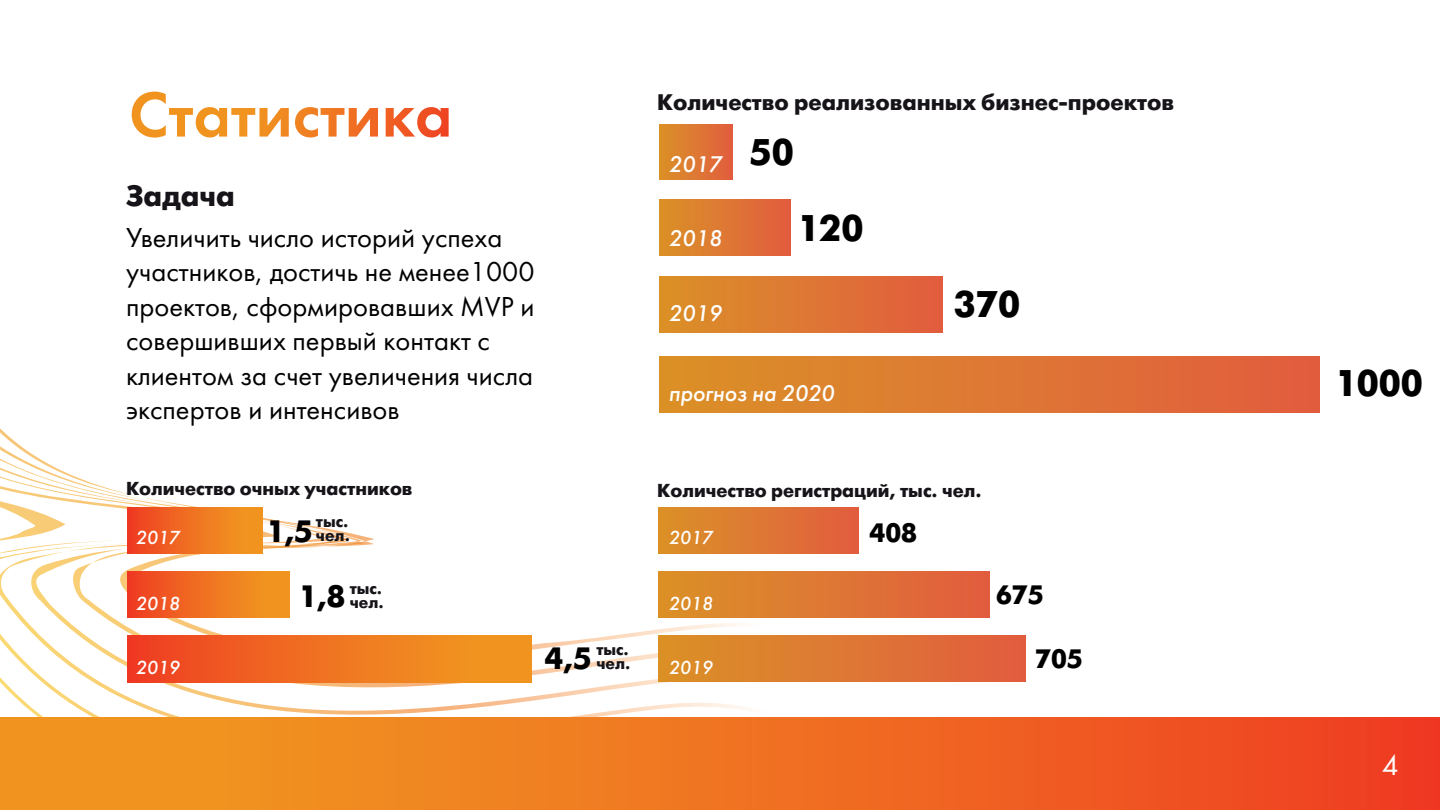
<style>
.page{position:relative;width:1440px;height:810px;background:#fff}
.page>*{position:absolute;margin:0;border:0;box-sizing:border-box;transform-origin:0 0}
.t1{font:700 37.05px "Futura Futuris C";color:#000001}
.t2{font:700 30.83px "Futura Futuris C";color:#000001}
.t3{font:30px "Futura Book C";color:#fff}
.t4{font:700 29.33px "Futura Futuris C";color:#171419}
.t5{font:28.5px/34.5px "Futura Book C";color:#000001}
.t6{font:700 26.62px "Futura Futuris C";color:#000001}
.t7{font:700 22.5px "Futura Futuris C";color:#171419}
.t8{font:italic 22.5px "Futura Futuris C";color:#fff}
.t9{font:700 18.75px "Futura Futuris C";color:#171419}
.t10{font:italic 18.75px "Futura Futuris C";color:#fff}
.t11{font:700 16.12px/14px "Futura Futuris C";color:#171419}
.s1{font-size:30.83px;color:#000001}
</style>
<div class="page">
<svg style="left:0;top:91px;width:781px;height:626px"></svg>
<div style="left:0;top:717px;width:1440px;height:93px;background:linear-gradient(to right,#f1a020,#ef4023)"></div>
<svg style="left:473px;top:633px;width:102px;height:23px"></svg>
<svg style="left:554px;top:635px;width:21px;height:21px"></svg>
<svg style="left:558px;top:643px;width:13px;height:5px"></svg>
<svg style="left:450px;top:633px;width:23px;height:3px"></svg>
<svg style="left:531px;top:651px;width:15px;height:5px"></svg>
<svg style="left:132px;top:92px;width:157px;height:46px"></svg>
<svg style="left:295px;top:107px;width:83px;height:31px"></svg>
<svg style="left:386px;top:107px;width:63px;height:31px"></svg>
<div style="left:128px;top:507px;width:134px;height:47px;background:linear-gradient(to right,#ef4123,#f19f20)"></div>
<div style="left:128px;top:572px;width:161px;height:46px;background:linear-gradient(to right,#ef4023,#f1a020)"></div>
<div style="left:128px;top:636px;width:403px;height:46px;background:linear-gradient(to right,#ef4023,#f1a020)"></div>
<div style="left:659px;top:124px;width:74px;height:56px;background:linear-gradient(to right,#da9127,#e15e3e)"></div>
<div style="left:659px;top:199px;width:131px;height:56px;background:linear-gradient(to right,#da9127,#e15d3f)"></div>
<div style="left:659px;top:277px;width:284px;height:55px;background:linear-gradient(to right,#da9127,#e15d3f)"></div>
<div style="left:659px;top:356px;width:661px;height:56px;background:linear-gradient(to right,#da9127,#e15d3f)"></div>
<div style="left:659px;top:508px;width:199px;height:46px;background:linear-gradient(to right,#da9127,#e15d3f)"></div>
<div style="left:659px;top:572px;width:330px;height:46px;background:linear-gradient(to right,#da9127,#e15d3f)"></div>
<div style="left:659px;top:636px;width:367px;height:46px;background:linear-gradient(to right,#da9127,#e15d3f)"></div>
<p class="t7" style="left:657px;top:93px;width:518px">Количество реализованных бизнес-проектов</p>
<p class="t8" style="left:669px;top:155px;width:55px">2017</p>
<h1 class="t1" style="left:750px;top:138px;width:46px">50</h1>
<p class="t4" style="left:126px;top:185px;width:110px">Задача</p>
<p class="t5" style="left:126px;top:222px;width:410px">Увеличить число историй успеха участников, достичь не менее1000 проектов, сформировавших MVP и совершивших первый контакт с клиентом за счет увеличения числа экспертов и интенсивов</p>
<p class="t8" style="left:669px;top:229px;width:55px">2018</p>
<p class="t8" style="left:669px;top:304px;width:55px">2019</p>
<h1 class="t1" style="left:797px;top:213px;width:68px">120</h1>
<p class="t8" style="left:669px;top:384px;width:167px">прогноз на 2020</p>
<h1 class="t1" style="left:954px;top:290px;width:68px">370</h1>
<h1 class="t1" style="left:1335px;top:369px;width:90px">1000</h1>
<p class="t9" style="left:126px;top:481px;width:288px">Количество очных участников</p>
<p class="t9" style="left:657px;top:484px;width:326px">Количество регистраций, тыс. чел.</p>
<p class="t10" style="left:136px;top:530px;width:46px">2017</p>
<p class="t2" style="left:266px;top:519px;width:48px">1,5</p>
<p class="t11" style="left:316px;top:517px;width:36px">тыс. чел.</p>
<p class="t10" style="left:669px;top:530px;width:46px">2017</p>
<p class="t6" style="left:870px;top:522px;width:49px">408</p>
<p class="t10" style="left:136px;top:596px;width:46px">2018</p>
<p class="t2" style="left:299px;top:585px;width:48px">1,8</p>
<p class="t11" style="left:350px;top:583px;width:36px">тыс. чел.</p>
<p class="t10" style="left:669px;top:596px;width:46px">2018</p>
<p class="t6" style="left:996px;top:584px;width:49px">675</p>
<p class="t10" style="left:136px;top:660px;width:46px">2019</p>
<p class="t11" style="left:545px;top:644px;width:87px;text-align:right">тыс.<br><span class="s1">4,5</span> чел.</p>
<p class="t10" style="left:669px;top:660px;width:46px">2019</p>
<p class="t6" style="left:1035px;top:649px;width:49px">705</p>
<p class="t3" style="left:1382px;top:753px;width:19px">4</p>
</div>
